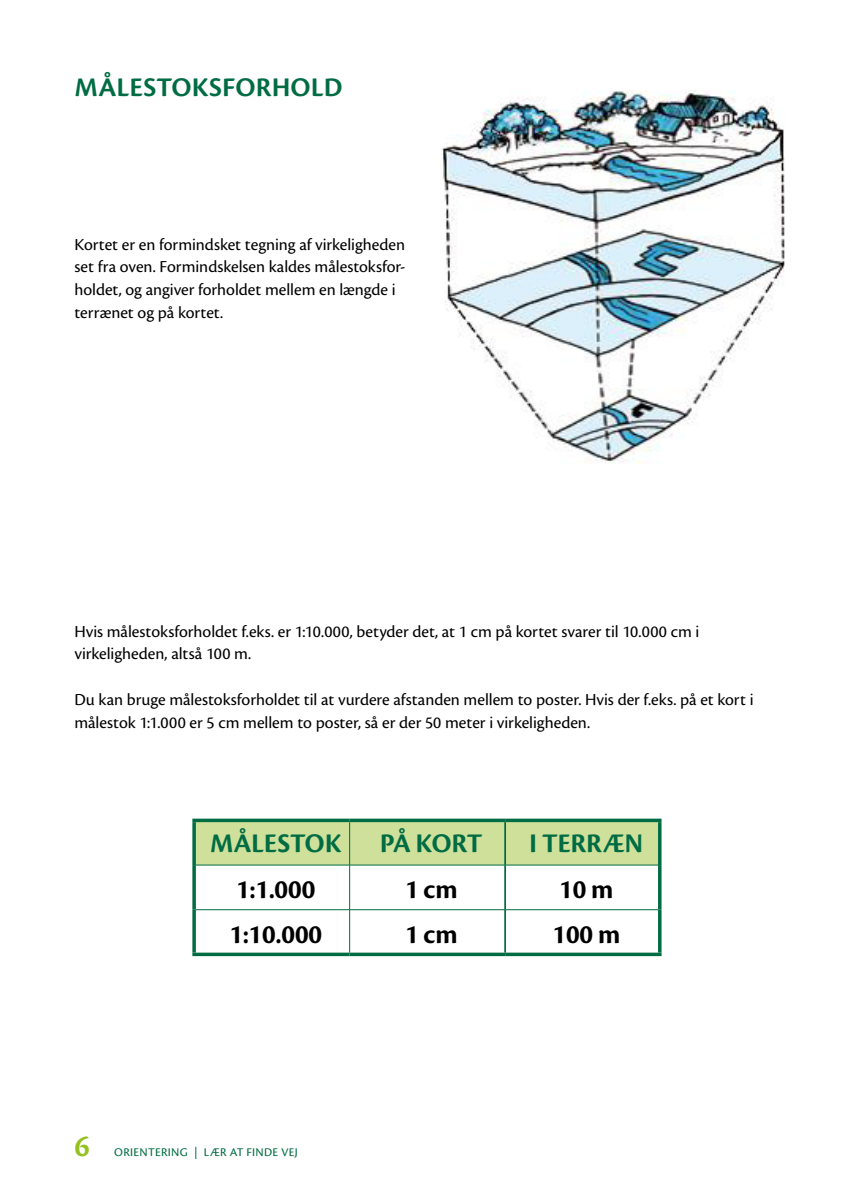
<style>
.page{position:relative;width:844px;height:1191px;background:#fff}
.page>*{position:absolute;margin:0;border:0;box-sizing:border-box;transform-origin:0 0}
.t1{font:600 31.5px "Cronos Pro";color:#95c11f}
.t2{font:28px "Cronos Pro Bold Disp";color:#000}
.t3{font:28px "Cronos Pro Bold Disp";letter-spacing:.005em;color:#006c43}
.t4{font:28px "Cronos Pro Semibold Capt";letter-spacing:.005em;color:#006c43}
.t5{font:17.5px/22.8px "Cronos Pro";color:#000}
.t6{font:12.25px "Cronos Pro Capt";letter-spacing:.025em;color:#006c43}
</style>
<div class="page">
<div style="left:196px;top:822px;width:462px;height:42px;background:#cfe09b"></div>
<hr style="left:349px;top:822px;width:1px;height:43px;background:#006c43">
<hr style="left:349px;top:865px;width:1px;height:44px;background:#006c43">
<hr style="left:196px;top:909px;width:153px;height:1px;background:#006c43">
<hr style="left:349px;top:909px;width:156px;height:1px;background:#006c43">
<hr style="left:349px;top:910px;width:1px;height:42px;background:#006c43">
<hr style="left:505px;top:909px;width:153px;height:1px;background:#006c43">
<hr style="left:504px;top:822px;width:2px;height:43px;background:#006c43">
<hr style="left:504px;top:865px;width:2px;height:44px;background:#006c43">
<hr style="left:504px;top:910px;width:2px;height:42px;background:#006c43">
<hr style="left:196px;top:864px;width:153px;height:1px;background:#006c43">
<hr style="left:349px;top:864px;width:156px;height:1px;background:#006c43">
<hr style="left:505px;top:864px;width:153px;height:1px;background:#006c43">
<svg style="left:192px;top:818px;width:157px;height:4px"></svg>
<svg style="left:192px;top:822px;width:4px;height:43px"></svg>
<svg style="left:349px;top:818px;width:156px;height:4px"></svg>
<svg style="left:505px;top:818px;width:156px;height:4px"></svg>
<hr style="left:658px;top:822px;width:3px;height:43px;background:#006c43">
<svg style="left:192px;top:865px;width:4px;height:44px"></svg>
<hr style="left:658px;top:865px;width:3px;height:44px;background:#006c43">
<svg style="left:192px;top:909px;width:4px;height:43px"></svg>
<hr style="left:658px;top:909px;width:3px;height:43px;background:#006c43">
<svg style="left:192px;top:952px;width:157px;height:4px"></svg>
<svg style="left:349px;top:952px;width:156px;height:4px"></svg>
<svg style="left:505px;top:952px;width:156px;height:4px"></svg>
<img style="left:441px;top:90px;width:343px;height:373px">
<h2 class="t4" style="left:75px;top:71px;width:269px">MÅLESTOKSFORHOLD</h2>
<p class="t5" style="left:74px;top:233px;width:332px">Kortet er en formindsket tegning af virkeligheden set fra oven. Formindskelsen kaldes målestoksfor&shy;holdet, og angiver forholdet mellem en længde i terrænet og på kortet.</p>
<p class="t5" style="left:74px;top:620px;width:626px">Hvis målestoksforholdet f.eks. er 1:10.000, betyder det, at 1 cm på kortet svarer til 10.000 cm i virkeligheden, altså 100 m.</p>
<p class="t5" style="left:74px;top:688px;width:680px">Du kan bruge målestoksforholdet til at vurdere afstanden mellem to poster. Hvis der f.eks. på et kort i målestok 1:1.000 er 5 cm mellem to poster, så er der 50 meter i virkeligheden.</p>
<h2 class="t3" style="left:210px;top:827px;width:132px">MÅLESTOK</h2>
<h2 class="t3" style="left:380px;top:827px;width:104px">PÅ KORT</h2>
<h2 class="t3" style="left:529px;top:827px;width:115px">I TERRÆN</h2>
<h2 class="t2" style="left:236px;top:873px;width:81px">1:1.000</h2>
<h2 class="t2" style="left:405px;top:873px;width:54px">1 cm</h2>
<h2 class="t2" style="left:559px;top:873px;width:56px">10 m</h2>
<h2 class="t2" style="left:229px;top:918px;width:94px">1:10.000</h2>
<h2 class="t2" style="left:405px;top:918px;width:54px">1 cm</h2>
<h2 class="t2" style="left:552px;top:918px;width:69px">100 m</h2>
<h1 class="t1" style="left:75px;top:1128px;width:17px">6</h1>
<p class="t6" style="left:114px;top:1145px;width:185px">ORIENTERING | LÆR AT FINDE VEJ</p>
</div>
